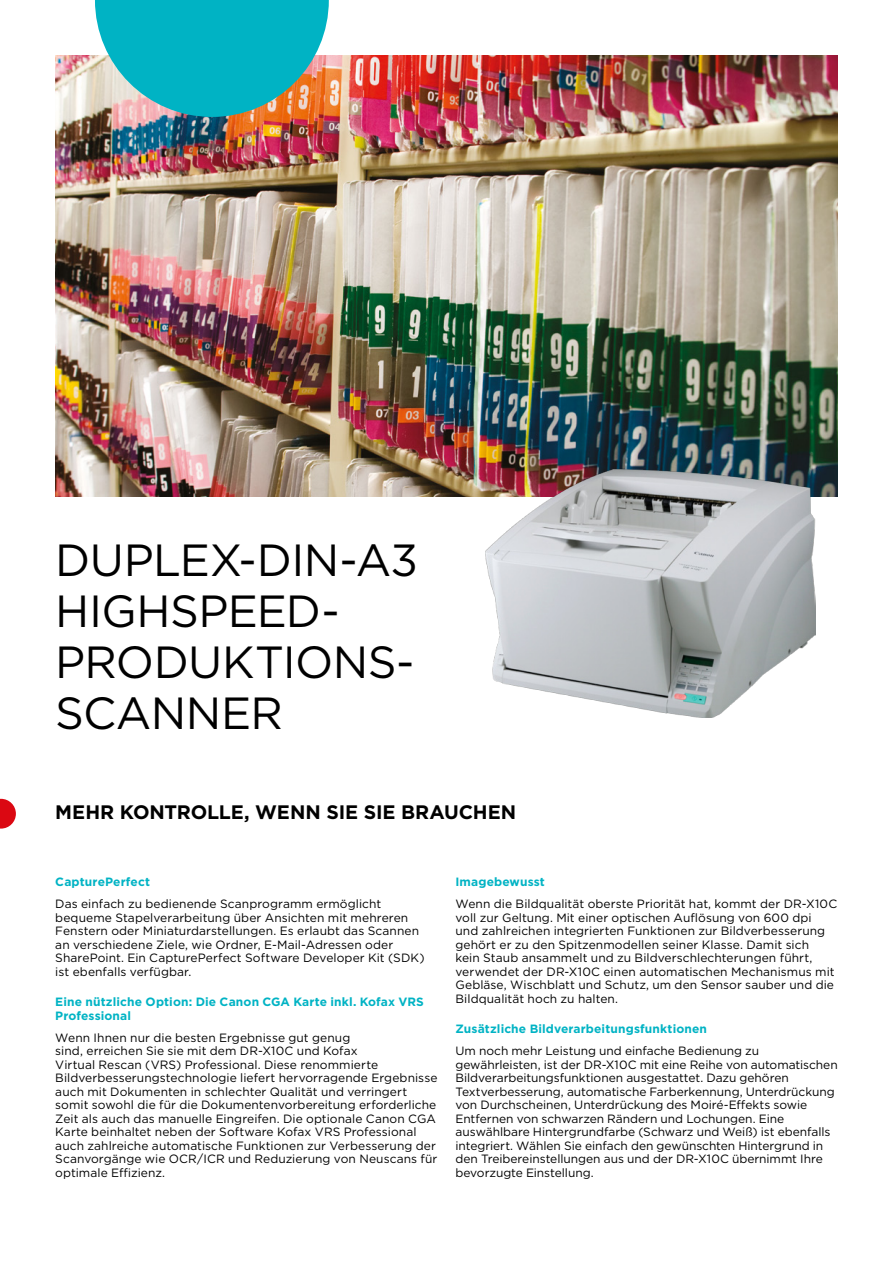
<style>
.page{position:relative;width:893px;height:1263px;background:#fff}
.page>*{position:absolute;margin:0;border:0;box-sizing:border-box;transform-origin:0 0}
.t1{font:45px/51px "Gotham";letter-spacing:-.015em;color:#000}
.t2{font:700 19.5px "Gotham";letter-spacing:-.005em;color:#000}
.t3{font:12px/13.5px "Gotham";letter-spacing:.005em;color:#000}
.t4{font:700 12px/13.5px "Gotham";letter-spacing:.01em;color:#00b3c4}
</style>
<div class="page">
<img style="left:55px;top:55px;width:783px;height:442px">
<svg style="left:0;top:799px;width:16px;height:29px"></svg>
<img style="left:486px;top:469px;width:329px;height:249px">
<svg style="left:95px;top:0;width:234px;height:117px;background:#32b2b8"></svg>
<h1 class="t1" style="left:55px;top:534px;width:364px">DUPLEX-DIN-A3<br>HIGHSPEED-<br>PRODUKTIONS-<br>SCANNER</h1>
<h2 class="t2" style="left:55px;top:800px;width:462px">MEHR KONTROLLE, WENN SIE SIE BRAUCHEN</h2>
<p class="t4" style="left:55px;top:875px;width:96px">CapturePerfect</p>
<p class="t3" style="left:55px;top:897px;width:371px">Das einfach zu bedienende Scanprogramm ermöglicht bequeme Stapelverarbeitung über Ansichten mit mehreren Fenstern oder Miniaturdarstellungen. Es erlaubt das Scannen an verschiedene Ziele, wie Ordner, E-Mail-Adressen oder SharePoint. Ein CapturePerfect Software Developer Kit (SDK) ist ebenfalls verfügbar.</p>
<p class="t4" style="left:55px;top:995px;width:370px">Eine nützliche Option: Die Canon CGA Karte inkl. Kofax VRS<br>Professional</p>
<p class="t3" style="left:55px;top:1030px;width:384px">Wenn Ihnen nur die besten Ergebnisse gut genug<br>sind, erreichen Sie sie mit dem DR-X10C und Kofax<br>Virtual Rescan (VRS) Professional. Diese renommierte Bildverbesserungstechnologie liefert hervorragende Ergebnisse auch mit Dokumenten in schlechter Qualität und verringert somit sowohl die für die Dokumentenvorbereitung erforderliche Zeit als auch das manuelle Eingreifen. Die optionale Canon CGA Karte beinhaltet neben der Software Kofax VRS Professional auch zahlreiche automatische Funktionen zur Verbesserung der Scanvorgänge wie OCR/ICR und Reduzierung von Neuscans für optimale Effizienz.</p>
<p class="t4" style="left:455px;top:875px;width:91px">Imagebewusst</p>
<p class="t3" style="left:455px;top:897px;width:383px">Wenn die Bildqualität oberste Priorität hat, kommt der DR-X10C voll zur Geltung. Mit einer optischen Auflösung von 600 dpi und zahlreichen integrierten Funktionen zur Bildverbesserung gehört er zu den Spitzenmodellen seiner Klasse. Damit sich<br>kein Staub ansammelt und zu Bildverschlechterungen führt, verwendet der DR-X10C einen automatischen Mechanismus mit Gebläse, Wischblatt und Schutz, um den Sensor sauber und die Bildqualität hoch zu halten.</p>
<p class="t4" style="left:455px;top:1022px;width:253px">Zusätzliche Bildverarbeitungsfunktionen</p>
<p class="t3" style="left:455px;top:1044px;width:384px">Um noch mehr Leistung und einfache Bedienung zu gewährleisten, ist der DR-X10C mit eine Reihe von automatischen Bildverarbeitungsfunktionen ausgestattet. Dazu gehören Textverbesserung, automatische Farberkennung, Unterdrückung von Durchscheinen, Unterdrückung des Moiré-Effekts sowie Entfernen von schwarzen Rändern und Lochungen. Eine auswählbare Hintergrundfarbe (Schwarz und Weiß) ist ebenfalls integriert. Wählen Sie einfach den gewünschten Hintergrund in den Treibereinstellungen aus und der DR-X10C übernimmt Ihre bevorzugte Einstellung.</p>
</div>
